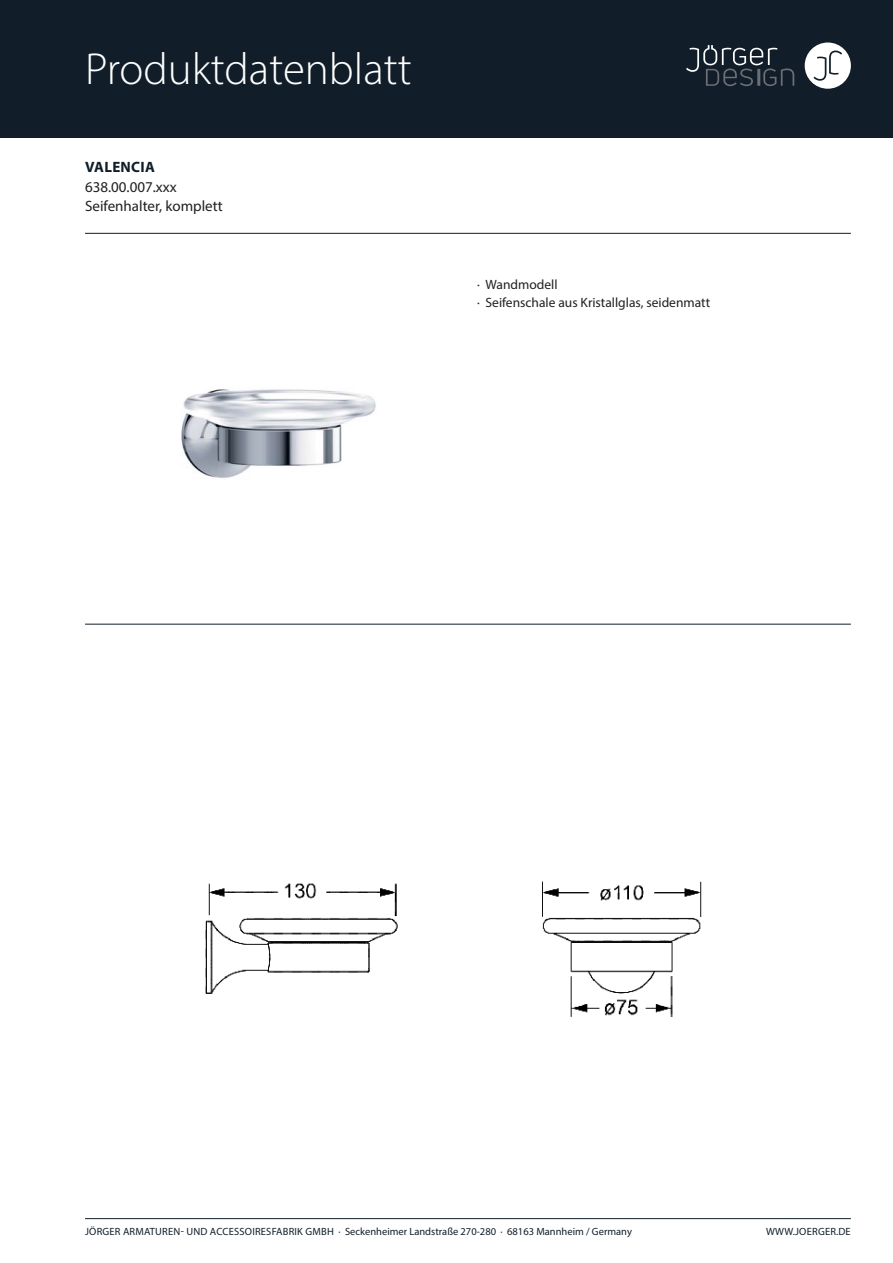
<style>
.page{position:relative;width:893px;height:1263px;background:#fff}
.page>*{position:absolute;margin:0;border:0;box-sizing:border-box;transform-origin:0 0}
.t1{font:300 45px "Myriad Pro";color:#fff}
.t2{font:15px "Myriad Pro";color:#231f20}
.t3{font:700 15px "Myriad Pro";letter-spacing:.02em;color:#111e29}
.t4{font:13.5px/18px "Myriad Pro";color:#231f20}
.t5{font:10.5px "Myriad Pro";letter-spacing:.005em;color:#111e29}
</style>
<div class="page">
<div style="left:0;top:0;width:893px;height:138px;background:#111e29"></div>
<div style="left:805px;top:43px;width:46px;height:46px;background:#fff;border-radius:50%"></div>
<svg style="left:814px;top:51px;width:28px;height:30px"></svg>
<svg style="left:686px;top:45px;width:108px;height:41px"></svg>
<hr style="left:85px;top:1218px;width:766px;height:1px;background:#111e29">
<hr style="left:85px;top:233px;width:766px;height:1px;background:#111e29">
<hr style="left:85px;top:624px;width:766px;height:1px;background:#111e29">
<img style="left:181px;top:389px;width:195px;height:89px">
<img style="left:205px;top:881px;width:497px;height:137px">
<h1 class="t1" style="left:85px;top:52px;width:328px">Produktdatenblatt</h1>
<h2 class="t3" style="left:85px;top:161px;width:71px">VALENCIA</h2>
<h2 class="t2" style="left:85px;top:200px;width:139px">Seifenhalter, komplett</h2>
<h2 class="t2" style="left:85px;top:181px;width:93px">638.00.007.xxx</h2>
<p class="t4" style="left:477px;top:277px;width:235px">· Wandmodell<br>· Seifenschale aus Kristallglas, seidenmatt</p>
<p class="t5" style="left:85px;top:1228px;width:548px">JÖRGER ARMATUREN- UND ACCESSOIRESFABRIK GMBH · Seckenheimer Landstraße 270-280 · 68163 Mannheim / Germany</p>
<p class="t5" style="left:766px;top:1228px;width:86px">WWW.JOERGER.DE</p>
</div>
